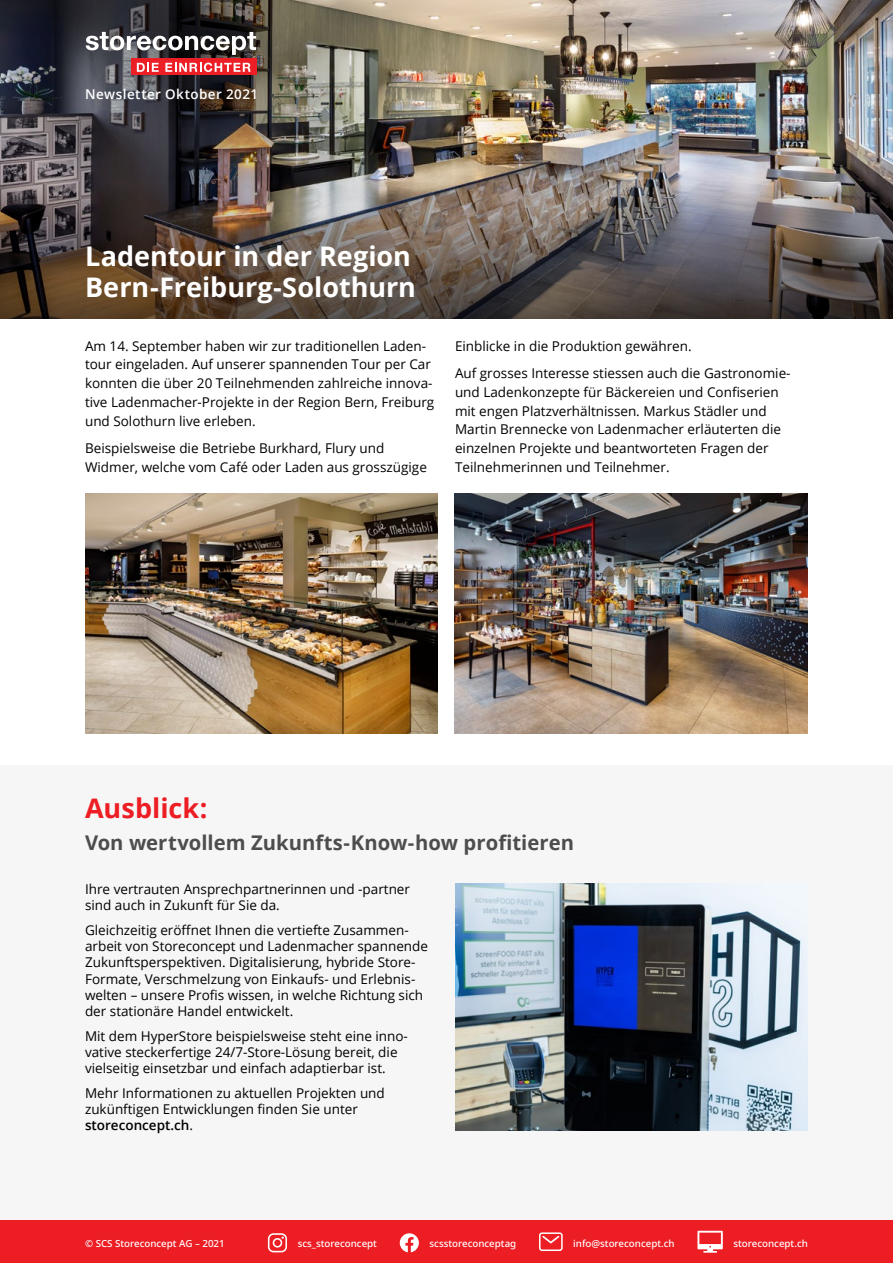
<style>
.page{position:relative;width:893px;height:1263px;background:#fff}
.page>*{position:absolute;margin:0;border:0;box-sizing:border-box;transform-origin:0 0}
.t1{font:700 27px/31.5px "Open Sans";color:#fff}
.t2{font:700 27px "Open Sans";color:#ed1d24}
.t3{font:700 20.25px "Open Sans";color:#4e4d4d}
.t4{font:13.5px/16.2px "Open Sans";color:#000}
.t5{font:600 13.5px "Open Sans";letter-spacing:.035em;color:#fff}
.t6{font:500 9.75px "Noto Sans";color:#fff}
.s1{font-weight:600}
</style>
<div class="page">
<img style="left:375px;top:0;width:518px;height:184px">
<svg style="left:0;top:184px;width:893px;height:135px;background:#60544e"></svg>
<img style="left:0;top:0;width:375px;height:237px">
<div style="left:0;top:765px;width:893px;height:498px;background:#f6f6f6"></div>
<div style="left:0;top:1220px;width:893px;height:43px;background:#ed1d24"></div>
<img style="left:455px;top:884px;width:352px;height:246px">
<img style="left:85px;top:493px;width:353px;height:240px">
<img style="left:455px;top:493px;width:353px;height:240px">
<div style="left:131px;top:59px;width:125px;height:16px;background:#ec1f27"></div>
<svg style="left:86px;top:32px;width:170px;height:23px"></svg>
<svg style="left:137px;top:63px;width:22px;height:9px"></svg>
<svg style="left:165px;top:63px;width:86px;height:9px"></svg>
<svg style="left:400px;top:1233px;width:19px;height:19px"></svg>
<svg style="left:268px;top:1233px;width:19px;height:19px"></svg>
<svg style="left:697px;top:1231px;width:26px;height:22px"></svg>
<div style="left:539px;top:1232px;width:24px;height:19px;border:2px solid #fff;border-radius:2px"></div>
<svg style="left:542px;top:1236px;width:17px;height:7px"></svg>
<p class="t5" style="left:85px;top:85px;width:174px">Newsletter Oktober 2021</p>
<h1 class="t1" style="left:85px;top:240px;width:332px">Ladentour in der Region<br>Bern-Freiburg-Solothurn</h1>
<p class="t4" style="left:85px;top:336px;width:351px;line-height:18.9px">Am 14. September haben wir zur traditionellen Laden&shy;tour eingeladen. Auf unserer spannenden Tour per Car konnten die über 20 Teilnehmenden zahlreiche innova&shy;tive Ladenmacher-Projekte in der Region Bern, Freiburg und Solothurn live erleben.</p>
<p class="t4" style="left:85px;top:438px;width:343px;line-height:18.9px">Beispielsweise die Betriebe Burkhard, Flury und<br>Widmer, welche vom Café oder Laden aus grosszügige</p>
<p class="t4" style="left:455px;top:332px;width:336px;line-height:27.3px">Einblicke in die Produktion gewähren.<br>Auf grosses Interesse stiessen auch die Gastronomie-</p>
<p class="t4" style="left:455px;top:382px;width:328px;line-height:18.9px">und--Ladenkonzepte für Bäckereien und Confiserien mit engen Platzverhältnissen. Markus Städler und Martin Brennecke von Ladenmacher erläuterten die einzelnen Projekte und beantworteten Fragen der Teilnehmerinnen und Teilnehmer.</p>
<h1 class="t2" style="left:85px;top:789px;width:124px">Ausblick:</h1>
<h2 class="t3" style="left:85px;top:828px;width:491px">Von wertvollem Zukunfts-Know-how profitieren</h2>
<p class="t4" style="left:85px;top:881px;width:326px">Ihre vertrauten Ansprechpartnerinnen und -partner sind auch in Zukunft für Sie da.</p>
<p class="t4" style="left:85px;top:922px;width:344px">Gleichzeitig eröffnet Ihnen die vertiefte Zusammen&shy;arbeit von Storeconcept und Ladenmacher spannende Zukunftsperspektiven. Digitalisierung, hybride Store-Formate, Verschmelzung von Einkaufs- und Erlebnis&shy;welten – unsere Profis wissen, in welche Richtung sich der stationäre Handel entwickelt.</p>
<p class="t4" style="left:85px;top:1027px;width:324px">Mit dem HyperStore beispielsweise steht eine inno&shy;vative steckerfertige 24/7-Store-Lösung bereit, die vielseitig einsetzbar und einfach adaptierbar ist.</p>
<p class="t4" style="left:85px;top:1084px;width:301px">Mehr Informationen zu aktuellen Projekten und -zukünftigen Entwicklungen finden Sie unter <span class="s1">storeconcept.ch</span>.</p>
<p class="t6" style="left:85px;top:1236px;width:141px">© SCS Storeconcept AG – 2021</p>
<p class="t6" style="left:298px;top:1236px;width:81px">scs_storeconcept</p>
<p class="t6" style="left:429px;top:1236px;width:88px">scsstoreconceptag</p>
<p class="t6" style="left:573px;top:1236px;width:103px">info@storeconcept.ch</p>
<p class="t6" style="left:733px;top:1236px;width:76px">storeconcept.ch</p>
</div>
